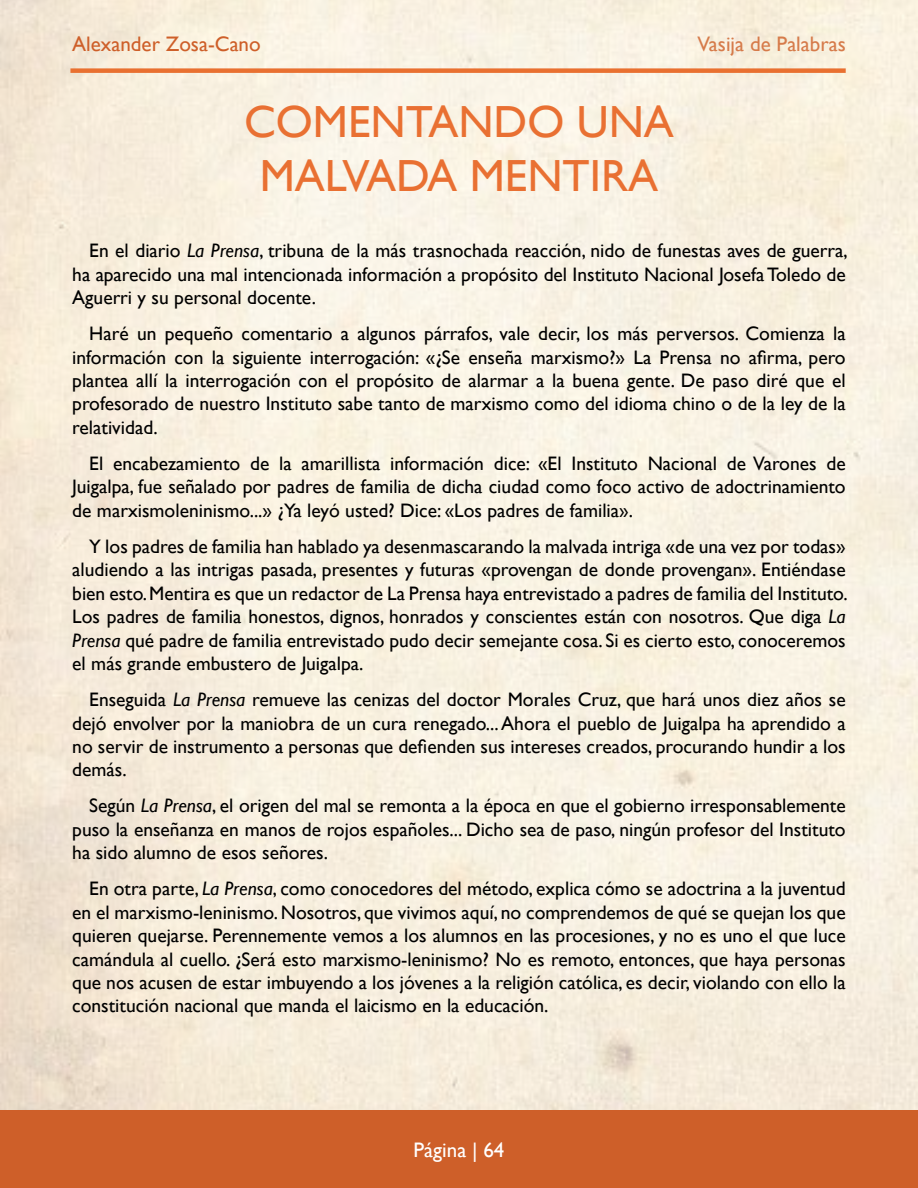
<style>
.page{position:relative;width:918px;height:1188px;background:#fff}
.page>*{position:absolute;margin:0;border:0;box-sizing:border-box;transform-origin:0 0}
.t1{font:45px/54px "Gill Sans";color:#e97032;text-align:center}
.t2{font:21px "Gill Sans";color:#ce5f29}
.t3{font:21px "Gill Sans";color:#d67b4a}
.t4{font:21px "Gill Sans";color:#fff}
.t5{font:19.5px/23.4px "Gill Sans";color:#000;text-align:justify}
.s1{font-style:italic}
</style>
<div class="page">
<img style="left:0;top:0;width:918px;height:1111px">
<div style="left:0;top:1111px;width:918px;height:77px;background:#ce5f29"></div>
<div style="left:70px;top:68px;width:776px;height:5px;background:#e97030"></div>
<p class="t2" style="left:72px;top:32px;width:190px">Alexander Zosa-Cano</p>
<p class="t3" style="left:698px;top:32px;width:150px">Vasija de Palabras</p>
<h1 class="t1" style="left:244px;top:96px;width:431px">COMENTANDO UNA<br>MALVADA MENTIRA</h1>
<p class="t5" style="left:72px;top:239px;width:777px;text-indent:17px">En el diario <span class="s1">La Prensa</span>, tribuna de la más trasnochada reacción, nido de funestas aves de guerra, ha aparecido una mal intencionada información a propósito del Instituto Nacional Josefa Toledo de Aguerri y su personal docente.</p>
<p class="t5" style="left:72px;top:322px;width:775px;text-indent:17px">Haré un pequeño comentario a algunos párrafos, vale decir, los más perversos. Comienza la información con la siguiente interrogación: «¿Se enseña marxismo?» La Prensa no afirma, pero plantea allí la interrogación con el propósito de alarmar a la buena gente. De paso diré que el profesorado de nuestro Instituto sabe tanto de marxismo como del idioma chino o de la ley de la relatividad.</p>
<p class="t5" style="left:72px;top:452px;width:775px;text-indent:17px">El encabezamiento de la amarillista información dice: «El Instituto Nacional de Varones de Juigalpa, fue señalado por padres de familia de dicha ciudad como foco activo de adoctrinamiento de marxismoleninismo...» ¿Ya leyó usted? Dice: «Los padres de familia».</p>
<p class="t5" style="left:72px;top:535px;width:777px;text-indent:17px">Y los padres de familia han hablado ya desenmascarando la malvada intriga «de una vez por todas» aludiendo a las intrigas pasada, presentes y futuras «provengan de donde provengan». Entiéndase bien esto. Mentira es que un redactor de La Prensa haya entrevistado a padres de familia del Instituto.<br>Los padres de familia honestos, dignos, honrados y conscientes están con nosotros. Que diga <span class="s1">La Prensa</span> qué padre de familia entrevistado pudo decir semejante cosa. Si es cierto esto, conoceremos el más grande embustero de Juigalpa.</p>
<p class="t5" style="left:72px;top:688px;width:775px;text-indent:17px">Enseguida <span class="s1">La Prensa</span> remueve las cenizas del doctor Morales Cruz, que hará unos diez años se dejó envolver por la maniobra de un cura renegado... Ahora el pueblo de Juigalpa ha aprendido a no servir de instrumento a personas que defienden sus intereses creados, procurando hundir a los demás.</p>
<p class="t5" style="left:72px;top:795px;width:775px;text-indent:17px">Según <span class="s1">La Prensa</span>, el origen del mal se remonta a la época en que el gobierno irresponsablemente puso la enseñanza en manos de rojos españoles... Dicho sea de paso, ningún profesor del Instituto ha sido alumno de esos señores.</p>
<p class="t5" style="left:72px;top:878px;width:775px;text-indent:17px">En otra parte, <span class="s1">La Prensa</span>, como conocedores del método, explica cómo se adoctrina a la juventud en el marxismo-leninismo. Nosotros, que vivimos aquí, no comprendemos de qué se quejan los que quieren quejarse. Perennemente vemos a los alumnos en las procesiones, y no es uno el que luce camándula al cuello. ¿Será esto marxismo-leninismo? No es remoto, entonces, que haya personas que nos acusen de estar imbuyendo a los jóvenes a la religión católica, es decir, violando con ello la constitución nacional que manda el laicismo en la educación.</p>
<p class="t4" style="left:414px;top:1137px;width:92px">Página | 64</p>
</div>
